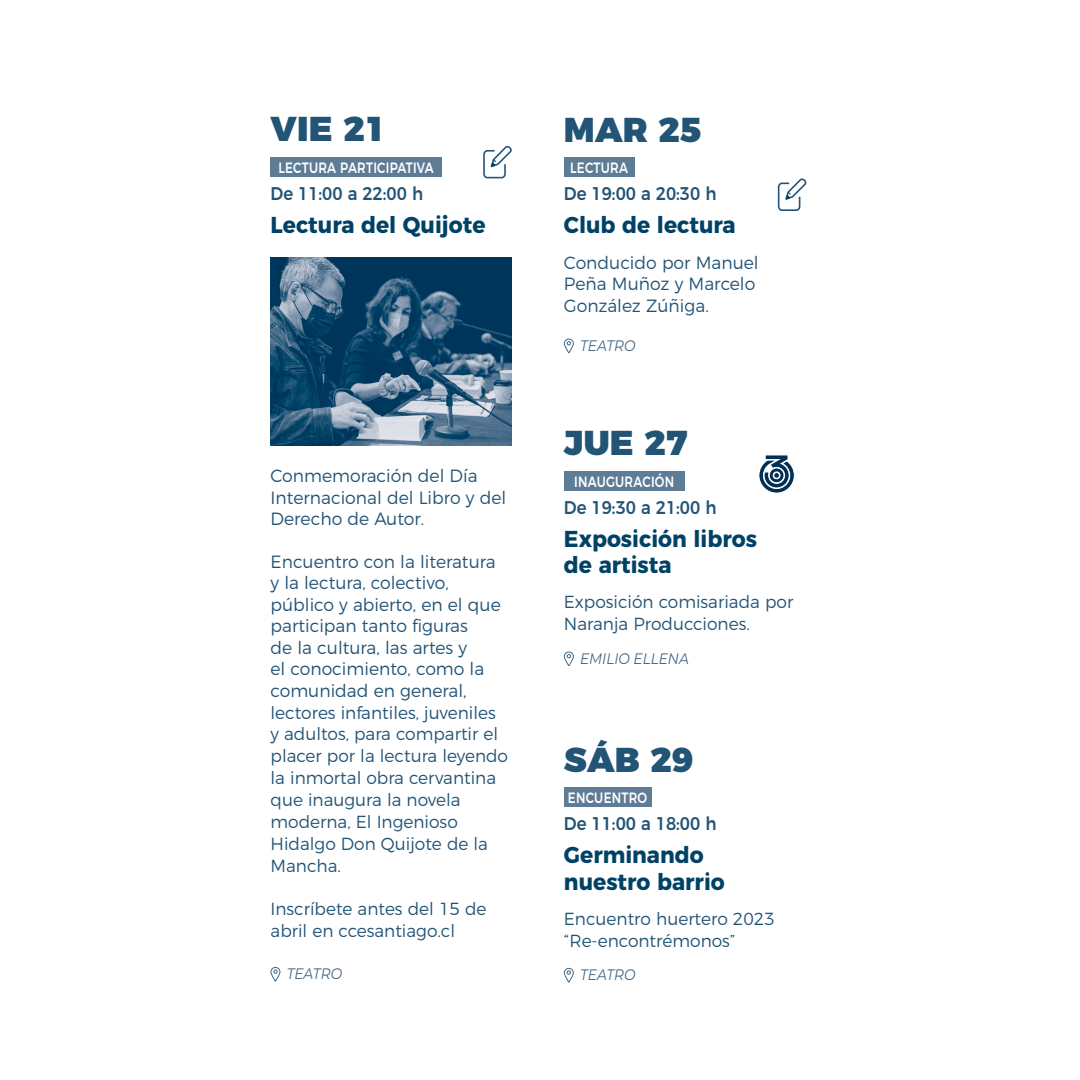
<style>
.page{position:relative;width:1080px;height:1080px;background:#fff}
.page>*{position:absolute;margin:0;border:0;box-sizing:border-box;transform-origin:0 0}
.t1{font:900 34.5px "Montserrat";letter-spacing:.005em;color:#225476}
.t2{font:700 23px "Montserrat";color:#004266;scale:.95 1}
.t3{font:500 18.4px "Montserrat";color:#225476;scale:.9 1}
.t4{font:300 17.7px/21.5px "Montserrat";color:#225476}
.t5{font:300 17.5px/21.8px "Montserrat";color:#225476}
.t6{font:italic 15.2px "Montserrat";color:#426786;scale:.9 1}
.t7{font:500 14.9px "Montserrat";letter-spacing:.02em;color:#fff;scale:.8 1}
</style>
<div class="page">
<div style="left:271px;top:157px;width:171px;height:20px;background:#5e7c96"></div>
<svg style="left:270px;top:967px;width:11px;height:15px"></svg>
<svg style="left:483px;top:145px;width:29px;height:34px"></svg>
<div style="left:564px;top:471px;width:121px;height:20px;background:#5e7c96"></div>
<svg style="left:564px;top:651px;width:10px;height:15px"></svg>
<div style="left:564px;top:158px;width:70px;height:19px;background:#5e7c96"></div>
<svg style="left:564px;top:338px;width:10px;height:15px"></svg>
<div style="left:564px;top:788px;width:87px;height:19px;background:#5e7c96"></div>
<svg style="left:564px;top:968px;width:10px;height:15px"></svg>
<svg style="left:777px;top:178px;width:30px;height:33px"></svg>
<svg style="left:759px;top:455px;width:36px;height:38px"></svg>
<img style="left:271px;top:258px;width:241px;height:187px">
<p class="t1" style="left:271px;top:100px;width:117px">VIE 21</p>
<p class="t7" style="left:278px;top:156px;width:196px">LECTURA PARTICIPATIVA</p>
<p class="t3" style="left:271px;top:178px;width:171px">De 11:00 a 22:00 h</p>
<p class="t2" style="left:271px;top:206px;width:228px">Lectura del Quijote</p>
<p class="t4" style="left:271px;top:464px;width:237px">Conmemoración del Día<br>Internacional del Libro y del<br>Derecho de Autor.</p>
<p class="t4" style="left:271px;top:549px;width:232px">Encuentro con la literatura y la lectura, colectivo, público y abierto, en el que participan tanto figuras<br>de la cultura, las artes y<br>el conocimiento, como la comunidad en general,</p>
<p class="t5" style="left:271px;top:700px;width:239px">lectores infantiles, juveniles y adultos, para compartir el placer por la lectura leyendo la inmortal obra cervantina que inaugura la novela moderna, El Ingenioso<br>Hidalgo Don Quijote de la<br>Mancha.</p>
<p class="t5" style="left:271px;top:897px;width:217px">Inscríbete antes del 15 de abril en ccesantiago.cl</p>
<p class="t6" style="left:287px;top:963px;width:63px">TEATRO</p>
<p class="t1" style="left:564px;top:100px;width:139px">MAR 25</p>
<p class="t7" style="left:570px;top:156px;width:74px">LECTURA</p>
<p class="t3" style="left:564px;top:179px;width:171px">De 19:00 a 20:30 h</p>
<p class="t2" style="left:564px;top:206px;width:182px">Club de lectura</p>
<p class="t4" style="left:564px;top:250px;width:196px">Conducido por Manuel<br>Peña Muñoz y Marcelo<br>González Zúñiga.</p>
<p class="t6" style="left:580px;top:335px;width:63px">TEATRO</p>
<p class="t1" style="left:564px;top:414px;width:125px">JUE 27</p>
<p class="t7" style="left:574px;top:470px;width:127px">INAUGURACIÓN</p>
<p class="t3" style="left:564px;top:493px;width:171px">De 19:30 a 21:00 h</p>
<p class="t2" style="left:564px;top:520px;width:205px">Exposición libros</p>
<p class="t2" style="left:564px;top:546px;width:115px">de artista</p>
<p class="t5" style="left:564px;top:590px;width:231px">Exposición comisariada por<br>Naranja Producciones.</p>
<p class="t6" style="left:580px;top:648px;width:122px">EMILIO ELLENA</p>
<p class="t1" style="left:564px;top:730px;width:131px">SÁB 29</p>
<p class="t7" style="left:568px;top:786px;width:101px">ENCUENTRO</p>
<p class="t3" style="left:564px;top:809px;width:171px">De 11:00 a 18:00 h</p>
<p class="t2" style="left:564px;top:836px;width:149px">Germinando</p>
<p class="t2" style="left:564px;top:863px;width:171px">nuestro barrio</p>
<p class="t5" style="left:564px;top:906px;width:212px">Encuentro huertero 2023 “Re-encontrémonos”</p>
<p class="t6" style="left:580px;top:964px;width:63px">TEATRO</p>
</div>
